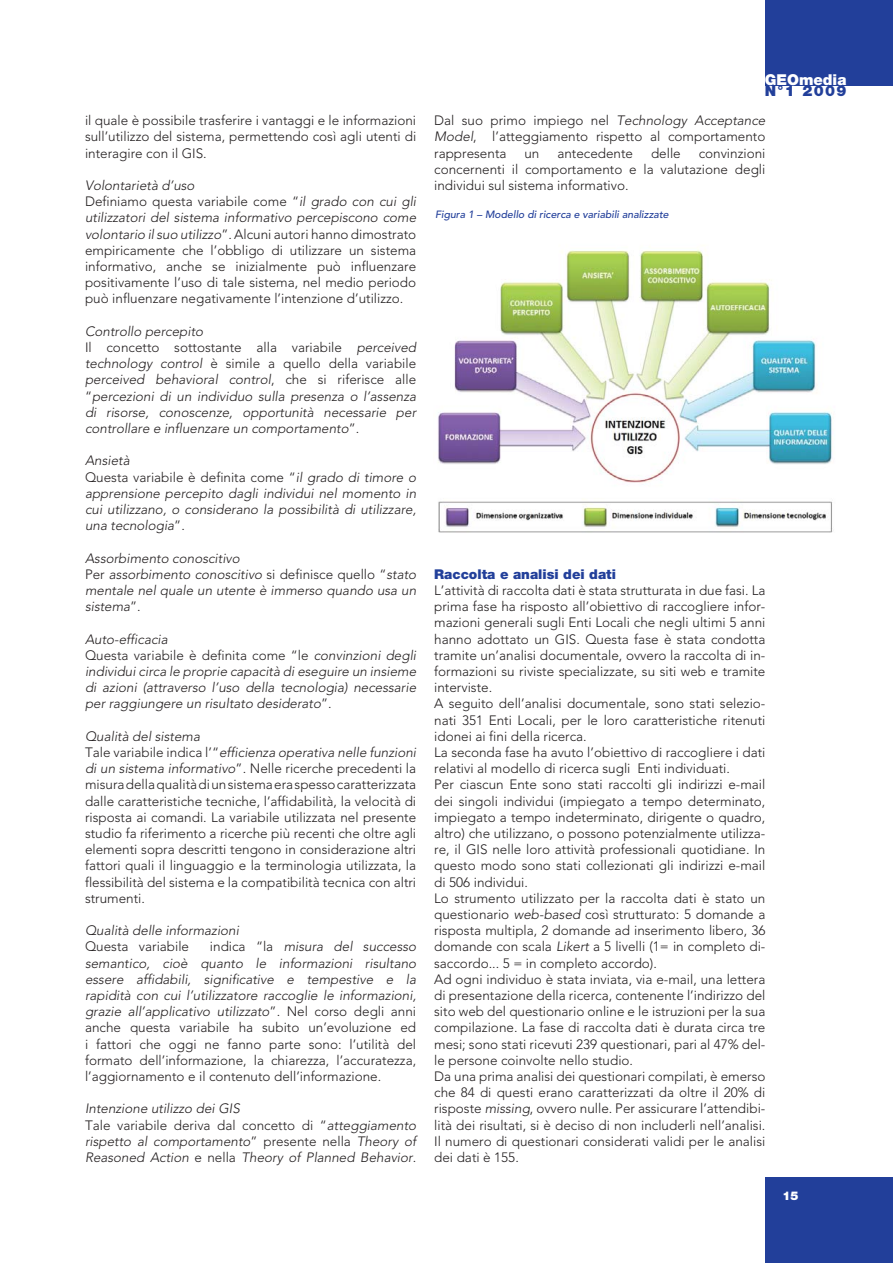
<style>
.page{position:relative;width:893px;height:1263px;background:#fff}
.page>*{position:absolute;margin:0;border:0;box-sizing:border-box;transform-origin:0 0}
.t1{font:900 15px "Helvetica Neue";color:#fff}
.t2{font:900 15px "Helvetica Neue";color:#223f9a}
.t3{font:300 13.5px/16.2px "Avenir";color:#231f20;text-align:justify}
.t4{font:italic 300 13.5px/16.2px "Avenir";color:#231f20}
.t5{font:900 13.5px "Helvetica Neue";color:#223f9a}
.t6{font:900 12px "Helvetica Neue";color:#fff}
.t7{font:italic 500 10.5px "Avenir";color:#223f9a}
.s1{font-style:italic}
.s2{font-style:normal}
</style>
<div class="page">
<div style="left:765px;top:0;width:128px;height:85px;background:#223f9a"></div>
<div style="left:765px;top:1178px;width:128px;height:85px;background:#223f9a"></div>
<img style="left:438px;top:250px;width:395px;height:283px">
<p class="t3" style="left:85px;top:113px;width:333px">il quale è possibile trasferire i vantaggi e le informazioni sull’utilizzo del sistema, permettendo così agli utenti di interagire con il GIS.</p>
<p class="t3" style="left:85px;top:178px;width:333px;text-align:left"><span class="s1">Volontarietà d’uso<br></span>Definiamo questa variabile come “<span class="s1">il grado con cui gli utilizzatori del sistema informativo percepiscono come volontario il suo utilizzo</span>”. Alcuni autori hanno dimostrato empiricamente che l’obbligo di utilizzare un sistema informativo, anche se inizialmente può influenzare positivamente l’uso di tale sistema, nel medio periodo può influenzare negativamente l’intenzione d’utilizzo.</p>
<p class="t4" style="left:85px;top:324px;width:333px">Controllo percepito<br><span class="s2">Il concetto sottostante alla variabile</span> perceived technology control <span class="s2">è simile a quello della variabile </span>perceived behavioral control<span class="s2">, che si riferisce alle “</span>percezioni di un individuo sulla presenza o l’assenza di risorse, conoscenze, opportunità necessarie per controllare e influenzare un comportamento<span class="s2">”.</span></p>
<p class="t4" style="left:85px;top:454px;width:333px">Ansietà<br><span class="s2">Questa variabile è definita come “</span>il grado di timore o apprensione percepito dagli individui nel momento in cui utilizzano, o considerano la possibilità di utilizzare, una tecnologia<span class="s2">”.</span></p>
<p class="t4" style="left:85px;top:551px;width:333px">Assorbimento conoscitivo<br><span class="s2">Per</span> assorbimento conoscitivo <span class="s2">si definisce quello “</span>stato mentale nel quale un utente è immerso quando usa un sistema<span class="s2">”.</span></p>
<p class="t4" style="left:85px;top:632px;width:333px">Auto-efficacia<br><span class="s2">Questa variabile è definita come “le</span> convinzioni degli individui circa le proprie capacità di eseguire un insieme di azioni (attraverso l’uso della tecnologia) necessarie per raggiungere un risultato desiderato<span class="s2">”.</span></p>
<p class="t3" style="left:85px;top:729px;width:333px;text-align:left"><span class="s1">Qualità del sistema<br></span>Tale variabile indica l’“<span class="s1">efficienza operativa nelle funzioni di un sistema informativo</span>”. Nelle ricerche precedenti la misura della qualità di un sistema era spesso caratterizzata dalle caratteristiche tecniche, l’affidabilità, la velocità di risposta ai comandi. La variabile utilizzata nel presente studio fa riferimento a ricerche più recenti che oltre agli elementi sopra descritti tengono in considerazione altri fattori quali il linguaggio e la terminologia utilizzata, la flessibilità del sistema e la compatibilità tecnica con altri strumenti.</p>
<p class="t4" style="left:85px;top:923px;width:156px">Qualità delle informazioni</p>
<p class="t3" style="left:85px;top:940px;width:106px">Questa variabile</p>
<p class="t3" style="left:85px;top:940px;width:333px;text-indent:125px">indica “la <span class="s1">misura del successo semantico, cioè quanto le informazioni risultano essere affidabili, significative e tempestive e la rapidità con cui l’utilizzatore raccoglie le informazioni, grazie all’applicativo utilizzato</span>”. Nel corso degli anni anche questa variabile ha subito un’evoluzione ed i fattori che oggi ne fanno parte sono: l’utilità del formato dell’informazione, la chiarezza, l’accuratezza, l’aggiornamento e il contenuto dell’informazione.</p>
<p class="t4" style="left:85px;top:1102px;width:333px">Intenzione utilizzo dei GIS<br><span class="s2">Tale variabile deriva dal concetto di “</span>atteggiamento rispetto al comportamento<span class="s2">” presente nella</span> Theory of Reasoned Action <span class="s2">e nella</span> Theory of Planned Behavior<span class="s2">.</span></p>
<p class="t1" style="left:765px;top:75px;width:83px">GEOmedia</p>
<p class="t2" style="left:765px;top:85px;width:83px">N°1 2009</p>
<p class="t3" style="left:434px;top:113px;width:333px">Dal suo primo impiego nel <span class="s1">Technology Acceptance Model</span>, l’atteggiamento rispetto al comportamento rappresenta</p>
<p class="t3" style="left:524px;top:146px;width:17px">un</p>
<p class="t3" style="left:557px;top:146px;width:77px">antecedente</p>
<p class="t3" style="left:651px;top:146px;width:31px">delle</p>
<p class="t3" style="left:434px;top:146px;width:333px;text-indent:264px">convinzioni concernenti il comportamento e la valutazione degli individui sul sistema informativo.</p>
<p class="t7" style="left:435px;top:210px;width:235px">Figura 1 – Modello di ricerca e variabili analizzate</p>
<p class="t5" style="left:434px;top:569px;width:183px">Raccolta e analisi dei dati</p>
<p class="t3" style="left:434px;top:583px;width:333px;text-align:left">L’attività di raccolta dati è stata strutturata in due fasi. La prima fase ha risposto all’obiettivo di raccogliere infor&shy;mazioni generali sugli Enti Locali che negli ultimi 5 anni hanno adottato un GIS. Questa fase è stata condotta tramite un’analisi documentale, ovvero la raccolta di in&shy;formazioni su riviste specializzate, su siti web e tramite interviste.<br>A seguito dell’analisi documentale, sono stati selezio&shy;nati 351 Enti Locali, per le loro caratteristiche ritenuti idonei ai fini della ricerca.<br>La seconda fase ha avuto l’obiettivo di raccogliere i dati relativi al modello di ricerca sugli Enti individuati.<br>Per ciascun Ente sono stati raccolti gli indirizzi e-mail dei singoli individui (impiegato a tempo determinato, impiegato a tempo indeterminato, dirigente o quadro, altro) che utilizzano, o possono potenzialmente utilizza&shy;re, il GIS nelle loro attività professionali quotidiane. In questo modo sono stati collezionati gli indirizzi e-mail di 506 individui.<br>Lo strumento utilizzato per la raccolta dati è stato un questionario <span class="s1">web-based</span> così strutturato: 5 domande a risposta multipla, 2 domande ad inserimento libero, 36 domande con scala <span class="s1">Likert</span> a 5 livelli (1= in completo di&shy;saccordo... 5 = in completo accordo).<br>Ad ogni individuo è stata inviata, via e-mail, una lettera di presentazione della ricerca, contenente l’indirizzo del sito web del questionario online e le istruzioni per la sua compilazione. La fase di raccolta dati è durata circa tre mesi; sono stati ricevuti 239 questionari, pari al 47% del&shy;le persone coinvolte nello studio.<br>Da una prima analisi dei questionari compilati, è emerso che 84 di questi erano caratterizzati da oltre il 20% di risposte <span class="s1">missing</span>, ovvero nulle. Per assicurare l’attendibi&shy;lità dei risultati, si è deciso di non includerli nell’analisi.<br>Il numero di questionari considerati validi per le analisi dei dati è 155.</p>
<p class="t6" style="left:782px;top:1191px;width:18px">15</p>
</div>
